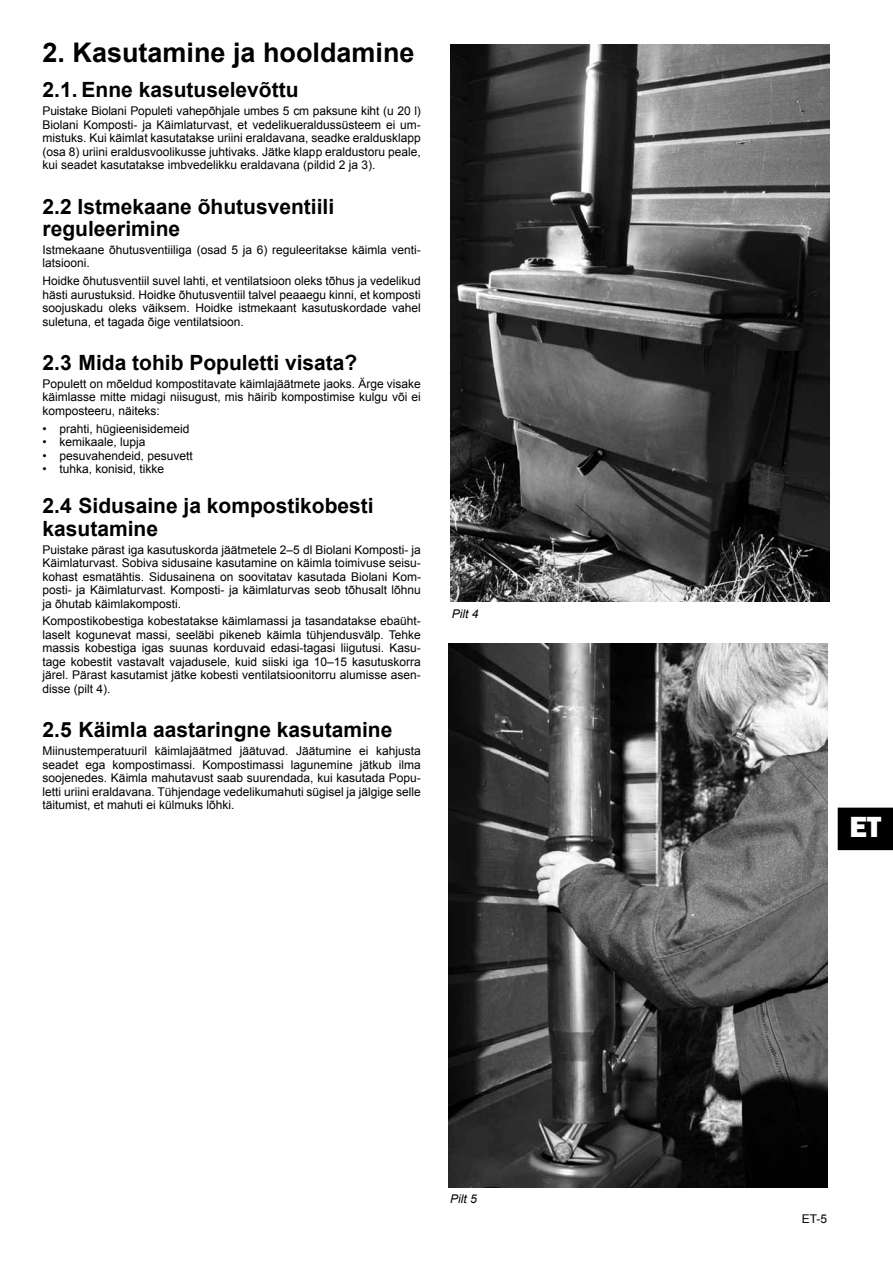
<style>
.page{position:relative;width:893px;height:1263px;background:#fff}
.page>*{position:absolute;margin:0;border:0;box-sizing:border-box;transform-origin:0 0}
.t1{font:800 30px "Franklin Gothic";color:#fff}
.t2{font:700 27px "Arial";color:#000}
.t3{font:700 21px/22.5px "Arial";color:#000}
.t4{font:12px/13.5px "Arial";color:#000;text-align:justify}
.t5{font:italic 12px "Arial";color:#000}
</style>
<div class="page">
<div style="left:838px;top:808px;width:55px;height:42px;background:#000"></div>
<img style="left:450px;top:45px;width:380px;height:556px">
<img style="left:449px;top:643px;width:378px;height:544px">
<h2 class="t2" style="left:43px;top:35px;width:374px">2. Kasutamine ja hooldamine</h2>
<h3 class="t3" style="left:43px;top:79px;width:258px">2.1. Enne kasutuselevõttu</h3>
<p class="t4" style="left:43px;top:104px;width:380px">Puistake Biolani Populeti vahepõhjale umbes 5 cm paksune kiht (u 20 l)<br>Biolani Komposti- ja Käimlaturvast, et vedelikueraldussüsteem ei um&shy;mistuks. Kui käimlat kasutatakse uriini eraldavana, seadke eraldusklapp (osa 8) uriini eraldusvoolikusse juhtivaks. Jätke klapp eraldustoru peale, kui seadet kasutatakse imbvedelikku eraldavana (pildid 2 ja 3).</p>
<h3 class="t3" style="left:43px;top:196px;width:293px">2.2 Istmekaane õhutusventiili reguleerimine</h3>
<p class="t4" style="left:43px;top:243px;width:380px">Istmekaane õhutusventiiliga (osad 5 ja 6) reguleeritakse käimla venti&shy;latsiooni.</p>
<p class="t4" style="left:43px;top:274px;width:380px">Hoidke õhutusventiil suvel lahti, et ventilatsioon oleks tõhus ja vedelikud hästi aurustuksid. Hoidke õhutusventiil talvel peaaegu kinni, et komposti soojuskadu oleks väiksem. Hoidke istmekaant kasutuskordade vahel suletuna, et tagada õige ventilatsioon.</p>
<h3 class="t3" style="left:43px;top:352px;width:316px">2.3 Mida tohib Populetti visata?</h3>
<p class="t4" style="left:43px;top:377px;width:380px">Populett on mõeldud kompostitavate käimlajäätmete jaoks. Ärge visake käimlasse mitte midagi niisugust, mis häirib kompostimise kulgu või ei komposteeru, näiteks:</p>
<p class="t4" style="left:43px;top:422px;width:149px">• prahti, hügieenisidemeid</p>
<p class="t4" style="left:43px;top:435px;width:105px">• kemikaale, lupja</p>
<p class="t4" style="left:43px;top:449px;width:152px">• pesuvahendeid, pesuvett</p>
<p class="t4" style="left:43px;top:462px;width:123px">• tuhka, konisid, tikke</p>
<h3 class="t3" style="left:43px;top:495px;width:333px">2.4 Sidusaine ja kompostikobesti kasutamine</h3>
<p class="t4" style="left:43px;top:543px;width:380px">Puistake pärast iga kasutuskorda jäätmetele 2–5 dl Biolani Komposti- ja Käimlaturvast. Sobiva sidusaine kasutamine on käimla toimivuse seisu&shy;kohast esmatähtis. Sidusainena on soovitatav kasutada Biolani Kom&shy;posti- ja Käimlaturvast. Komposti- ja käimlaturvas seob tõhusalt lõhnu ja õhutab käimlakomposti.</p>
<p class="t4" style="left:43px;top:614px;width:380px">Kompostikobestiga kobestatakse käimlamassi ja tasandatakse ebaüht&shy;laselt kogunevat massi, seeläbi pikeneb käimla tühjendusvälp. Tehke massis kobestiga igas suunas korduvaid edasi-tagasi liigutusi. Kasu&shy;tage kobestit vastavalt vajadusele, kuid siiski iga 10–15 kasutuskorra järel. Pärast kasutamist jätke kobesti ventilatsioonitorru alumisse asen&shy;disse (pilt 4).</p>
<h3 class="t3" style="left:43px;top:719px;width:351px">2.5 Käimla aastaringne kasutamine</h3>
<p class="t4" style="left:43px;top:744px;width:380px">Miinustemperatuuril käimlajäätmed jäätuvad. Jäätumine ei kahjusta seadet ega kompostimassi. Kompostimassi lagunemine jätkub ilma soojenedes. Käimla mahutavust saab suurendada, kui kasutada Popu&shy;letti uriini eraldavana. Tühjendage vedelikumahuti sügisel ja jälgige selle täitumist, et mahuti ei külmuks lõhki.</p>
<p class="t5" style="left:452px;top:606px;width:28px">Pilt 4</p>
<p class="t5" style="left:450px;top:1191px;width:28px">Pilt 5</p>
<h1 class="t1" style="left:849px;top:807px;width:33px">ET</h1>
<p class="t4" style="left:802px;top:1212px;width:27px">ET-5</p>
</div>
